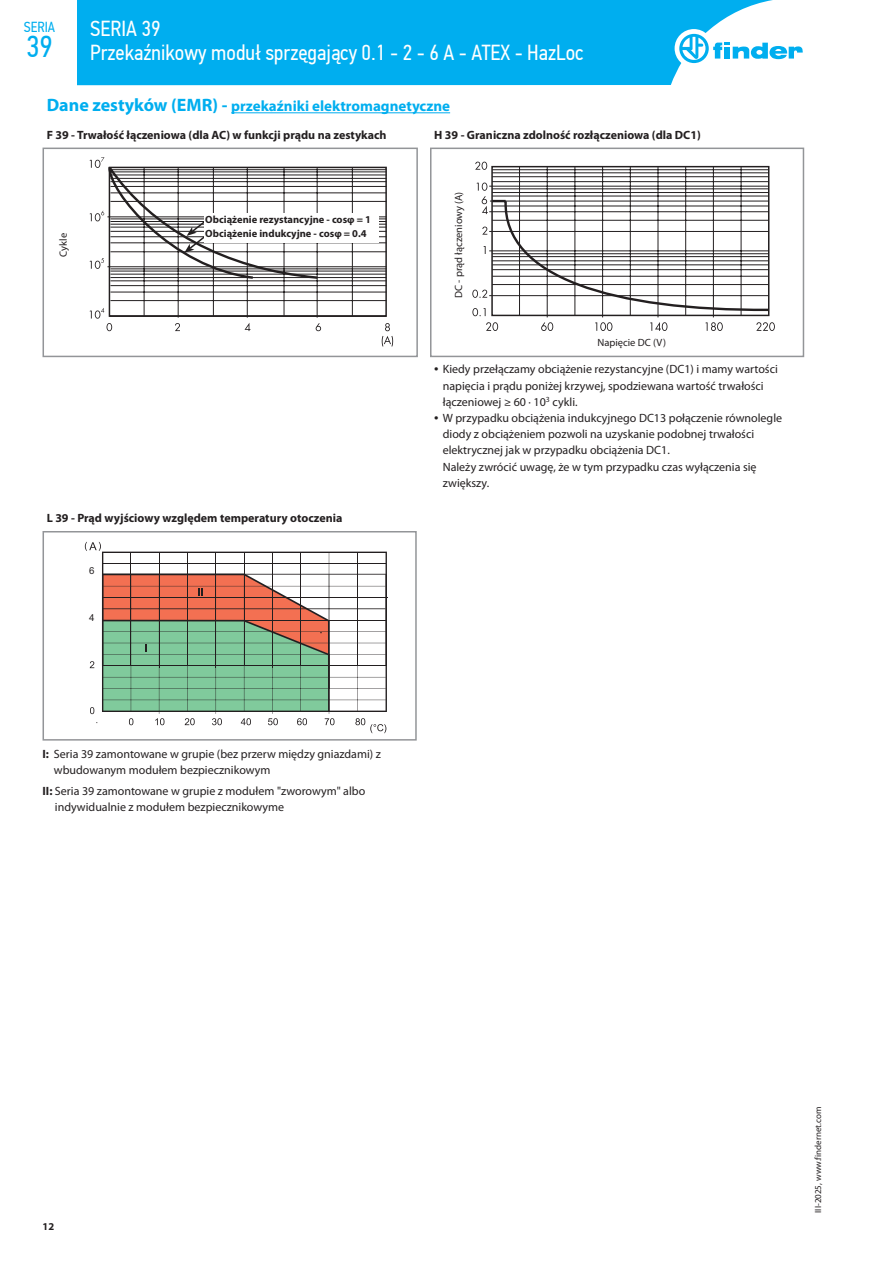
<style>
.page{position:relative;width:893px;height:1263px;background:#fff}
.page>*{position:absolute;margin:0;border:0;box-sizing:border-box;transform-origin:0 0}
.t1{font:30.3px "PF Din Text Cond Pro";color:#00aeef}
.t2{font:21.75px/24px "PF Din Text Cond Pro";color:#fff}
.t3{font:700 15px "Myriad Pro";color:#00aeef}
.t4{font:14.55px "PF Din Text Cond Pro";color:#00aeef}
.t5{font:12px/16.2px "Myriad Pro";color:#231f20}
.t6{font:700 12px "Myriad Pro";color:#231f20}
.t7{font:700 10.5px/14.2px "Myriad Pro";color:#231f20}
.t8{font:10.5px "Myriad Pro";color:#231f20}
.t9{font:9.6px "Arial MT Std";color:#231f20}
.t10{font:9px "Myriad Pro";color:#231f20}
.s1{font-size:18px}
.s2{font-weight:700}
.s3{font-size:15.75px}
</style>
<div class="page">
<hr style="left:231px;top:112px;width:219px;height:1px;background:#00aeef">
<hr style="left:107px;top:217px;width:279px;height:1px;background:#231f20">
<div style="left:109px;top:167px;width:278px;height:150px;border:2px solid #231f20"></div>
<hr style="left:107px;top:266px;width:279px;height:1px;background:#231f20">
<svg style="left:316px;top:323px;width:5px;height:8px"></svg>
<svg style="left:175px;top:323px;width:5px;height:8px"></svg>
<svg style="left:90px;top:308px;width:22px;height:23px"></svg>
<svg style="left:244px;top:323px;width:6px;height:8px"></svg>
<hr style="left:110px;top:300px;width:276px;height:1px;background:#231f20">
<hr style="left:110px;top:292px;width:276px;height:1px;background:#231f20">
<hr style="left:110px;top:285px;width:276px;height:1px;background:#231f20">
<hr style="left:110px;top:281px;width:276px;height:1px;background:#231f20">
<hr style="left:110px;top:277px;width:276px;height:1px;background:#231f20">
<hr style="left:110px;top:274px;width:276px;height:1px;background:#231f20">
<hr style="left:110px;top:271px;width:276px;height:1px;background:#231f20">
<hr style="left:110px;top:269px;width:276px;height:1px;background:#231f20">
<hr style="left:110px;top:201px;width:276px;height:1px;background:#231f20">
<hr style="left:110px;top:193px;width:276px;height:1px;background:#231f20">
<hr style="left:110px;top:186px;width:276px;height:1px;background:#231f20">
<hr style="left:110px;top:181px;width:276px;height:1px;background:#231f20">
<hr style="left:110px;top:178px;width:276px;height:1px;background:#231f20">
<hr style="left:110px;top:175px;width:276px;height:1px;background:#231f20">
<hr style="left:110px;top:172px;width:276px;height:1px;background:#231f20">
<hr style="left:110px;top:169px;width:276px;height:1px;background:#231f20">
<hr style="left:110px;top:251px;width:276px;height:1px;background:#231f20">
<hr style="left:110px;top:243px;width:276px;height:1px;background:#231f20">
<hr style="left:110px;top:236px;width:276px;height:1px;background:#231f20">
<hr style="left:110px;top:231px;width:276px;height:1px;background:#231f20">
<hr style="left:110px;top:224px;width:276px;height:1px;background:#231f20">
<hr style="left:110px;top:227px;width:276px;height:1px;background:#231f20">
<hr style="left:110px;top:221px;width:276px;height:1px;background:#231f20">
<hr style="left:110px;top:219px;width:276px;height:1px;background:#231f20">
<hr style="left:317px;top:168px;width:1px;height:150px;background:#231f20">
<hr style="left:247px;top:168px;width:1px;height:150px;background:#231f20">
<hr style="left:178px;top:168px;width:1px;height:150px;background:#231f20">
<hr style="left:144px;top:168px;width:1px;height:148px;background:#231f20">
<hr style="left:352px;top:168px;width:1px;height:148px;background:#231f20">
<hr style="left:284px;top:168px;width:1px;height:148px;background:#231f20">
<hr style="left:213px;top:168px;width:1px;height:148px;background:#231f20">
<svg style="left:382px;top:323px;width:11px;height:24px"></svg>
<hr style="left:109px;top:315px;width:277px;height:2px;background:#231f20">
<div style="left:43px;top:148px;width:375px;height:209px;border:2px solid #939598"></div>
<svg style="left:90px;top:157px;width:230px;height:123px"></svg>
<div style="left:204px;top:214px;width:174px;height:29px;background:#fff"></div>
<svg style="left:486px;top:322px;width:12px;height:9px"></svg>
<svg style="left:541px;top:322px;width:12px;height:9px"></svg>
<svg style="left:595px;top:322px;width:17px;height:9px"></svg>
<svg style="left:650px;top:322px;width:17px;height:9px"></svg>
<svg style="left:705px;top:322px;width:18px;height:9px"></svg>
<svg style="left:756px;top:322px;width:19px;height:9px"></svg>
<svg style="left:475px;top:162px;width:12px;height:8px"></svg>
<div style="left:491px;top:166px;width:278px;height:150px;border:2px solid #231f20"></div>
<svg style="left:472px;top:183px;width:298px;height:133px"></svg>
<hr style="left:492px;top:261px;width:276px;height:1px;background:#231f20">
<hr style="left:492px;top:284px;width:276px;height:1px;background:#231f20">
<hr style="left:489px;top:295px;width:279px;height:1px;background:#231f20">
<hr style="left:492px;top:276px;width:276px;height:1px;background:#231f20">
<hr style="left:492px;top:269px;width:276px;height:1px;background:#231f20">
<hr style="left:492px;top:265px;width:276px;height:1px;background:#231f20">
<hr style="left:492px;top:256px;width:276px;height:1px;background:#231f20">
<hr style="left:492px;top:253px;width:276px;height:1px;background:#231f20">
<hr style="left:489px;top:251px;width:279px;height:1px;background:#231f20">
<hr style="left:489px;top:231px;width:279px;height:1px;background:#231f20">
<hr style="left:492px;top:220px;width:276px;height:1px;background:#231f20">
<hr style="left:489px;top:211px;width:279px;height:1px;background:#231f20">
<hr style="left:492px;top:206px;width:276px;height:1px;background:#231f20">
<hr style="left:492px;top:196px;width:276px;height:1px;background:#231f20">
<hr style="left:492px;top:192px;width:276px;height:1px;background:#231f20">
<hr style="left:492px;top:189px;width:276px;height:1px;background:#231f20">
<hr style="left:489px;top:186px;width:279px;height:1px;background:#231f20">
<hr style="left:492px;top:181px;width:276px;height:1px;background:#231f20">
<hr style="left:492px;top:176px;width:276px;height:1px;background:#231f20">
<hr style="left:492px;top:173px;width:276px;height:1px;background:#231f20">
<hr style="left:492px;top:169px;width:276px;height:1px;background:#231f20">
<hr style="left:741px;top:167px;width:1px;height:148px;background:#231f20">
<hr style="left:713px;top:167px;width:1px;height:150px;background:#231f20">
<hr style="left:685px;top:167px;width:1px;height:148px;background:#231f20">
<hr style="left:658px;top:167px;width:1px;height:150px;background:#231f20">
<hr style="left:630px;top:167px;width:1px;height:148px;background:#231f20">
<hr style="left:602px;top:167px;width:1px;height:150px;background:#231f20">
<hr style="left:575px;top:167px;width:1px;height:148px;background:#231f20">
<hr style="left:547px;top:167px;width:1px;height:150px;background:#231f20">
<hr style="left:519px;top:167px;width:1px;height:148px;background:#231f20">
<div style="left:430px;top:148px;width:374px;height:209px;border:2px solid #939598"></div>
<svg style="left:85px;top:542px;width:302px;height:191px"></svg>
<div style="left:43px;top:531px;width:374px;height:210px;border:2px solid #939598"></div>
<div style="left:77px;top:0;width:696px;height:85px;background:#00aeef"></div>
<div style="left:675px;top:29px;width:38px;height:39px;background:#fff;border-radius:50%"></div>
<svg style="left:679px;top:34px;width:124px;height:29px"></svg>
<p class="t4" style="left:24px;top:19px;width:33px">SERIA</p>
<h1 class="t1" style="left:26px;top:28px;width:28px">39</h1>
<h2 class="t2" style="left:90px;top:17px;width:495px">SERIA 39<br>Przekaźnikowy moduł sprzęgający 0.1 - 2 - 6 A - ATEX - HazLoc</h2>
<p class="t3" style="left:47px;top:96px;width:405px"><span class="s1">Dane zestyków (EMR) -</span> przekaźniki elektromagnetyczne</p>
<p class="t6" style="left:47px;top:127px;width:341px">F 39 - Trwałość łączeniowa (dla AC) w funkcji prądu na zestykach</p>
<p class="t6" style="left:434px;top:127px;width:268px">H 39 - Graniczna zdolność rozłączeniowa (dla DC1)</p>
<p class="t8" style="left:57px;top:256px;width:25px;rotate:-90deg">Cykle</p>
<p class="t7" style="left:205px;top:212px;width:167px">Obciążenie rezystancyjne - cosφ = 1<br>Obciążenie indukcyjne - cosφ = 0.4</p>
<p class="t6" style="left:47px;top:511px;width:297px">L 39 - Prąd wyjściowy względem temperatury otoczenia</p>
<p class="t9" style="left:89px;top:565px;width:7px">6</p>
<p class="t9" style="left:89px;top:612px;width:7px">4</p>
<p class="t5" style="left:54px;top:746px;width:329px;text-indent:-11px"><span class="s2">I:</span> Seria 39 zamontowane w grupie (bez przerw między gniazdami) z wbudowanym modułem bezpiecznikowym</p>
<p class="t5" style="left:55px;top:782px;width:312px;text-indent:-12px"><span class="s2">II:</span> Seria 39 zamontowane w grupie z modułem "zworowym" albo indywidualnie z modułem bezpiecznikowyme</p>
<p class="t8" style="left:452px;top:298px;width:108px;rotate:-90deg">DC - prąd łączeniowy (A)</p>
<p class="t8" style="left:597px;top:335px;width:70px">Napięcie DC (V)</p>
<p class="t5" style="left:443px;top:361px;width:337px;text-indent:-9px"><span class="s3">•</span> Kiedy przełączamy obciążenie rezystancyjne (DC1) i mamy wartości napięcia i prądu poniżej krzywej, spodziewana wartość trwałości łączeniowej ≥ 60 · 10<sup>3</sup> cykli.</p>
<p class="t5" style="left:443px;top:410px;width:341px;text-indent:-9px"><span class="s3">•</span> W przypadku obciążenia indukcyjnego DC13 połączenie równolegle diody z obciążeniem pozwoli na uzyskanie podobnej trwałości elektrycznej jak w przypadku obciążenia DC1.<br>Należy zwrócić uwagę, że w tym przypadku czas wyłączenia się zwiększy.</p>
<p class="t7" style="left:43px;top:1219px;width:13px">12</p>
<p class="t10" style="left:812px;top:1213px;width:108px;rotate:-90deg">III-2025, www.findernet.com</p>
</div>
